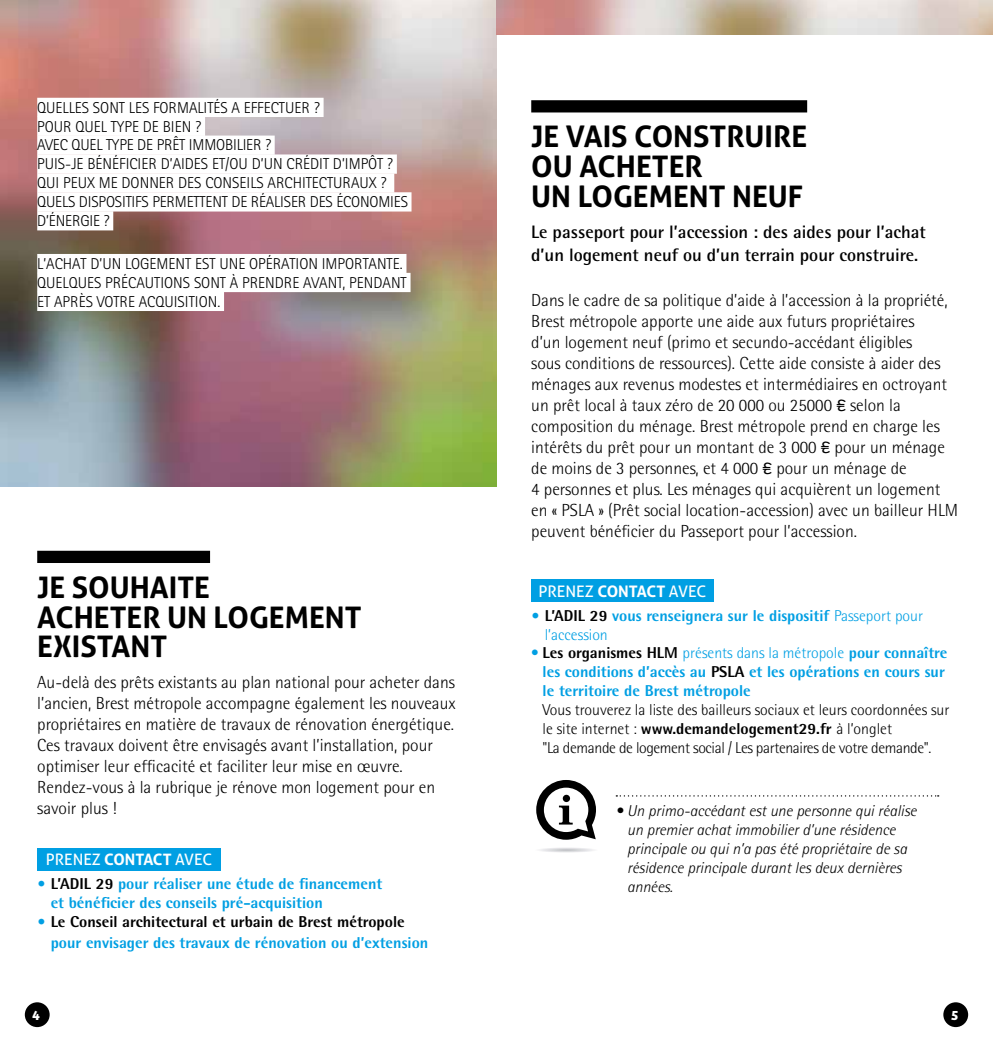
<style>
.page{position:relative;width:993px;height:1042px;background:#fff}
.page>*{position:absolute;margin:0;border:0;box-sizing:border-box;transform-origin:0 0}
.t1{font:700 29.75px/29.8px "Aller";color:#000}
.t2{font:700 18.03px/23.1px "Rotis Semi Sans";color:#000}
.t3{font:300 17.5px/21px "Rotis Semi Sans";color:#000}
.t4{font:15.92px "Aller";color:#fff}
.t5{font:800 15.75px/18.9px "Rotis Semi Sans";color:#009fe3}
.t6{font:300 15.75px/18.9px "Rotis Sans Serif Pro";color:#000}
.t7{font:italic 300 15.75px/18.9px "Rotis Semi Sans";color:#000}
.t8{font:300 15.75px/18.9px "Rotis Semi Sans";color:#000}
.t9{font:15.75px "Aller";color:#fff}
.t10{font:700 14px "Bree";color:#fff}
.s1{font-weight:700}
.s2{color:#000}
.s3{font-family:"Bree"}
.s4{font-weight:300}
.s5{font-weight:800}
</style>
<div class="page">
<img style="left:0;top:0;width:496px;height:486px">
<div style="left:37px;top:98px;width:286px;height:19px;background:#fff"></div>
<div style="left:37px;top:117px;width:168px;height:19px;background:#fff"></div>
<div style="left:37px;top:136px;width:237px;height:19px;background:#fff"></div>
<div style="left:37px;top:154px;width:360px;height:20px;background:#fff"></div>
<div style="left:37px;top:173px;width:357px;height:20px;background:#fff"></div>
<div style="left:37px;top:192px;width:374px;height:19px;background:#fff"></div>
<div style="left:37px;top:211px;width:76px;height:19px;background:#fff"></div>
<div style="left:37px;top:254px;width:369px;height:19px;background:#fff"></div>
<div style="left:37px;top:273px;width:373px;height:19px;background:#fff"></div>
<div style="left:37px;top:292px;width:187px;height:19px;background:#fff"></div>
<div style="left:37px;top:551px;width:173px;height:12px;background:#000"></div>
<div style="left:37px;top:848px;width:184px;height:22px;background:#009fe3"></div>
<img style="left:496px;top:0;width:496px;height:35px">
<div style="left:531px;top:100px;width:275px;height:12px;background:#000"></div>
<svg style="left:616px;top:795px;width:322px;height:1px"></svg>
<div style="left:531px;top:579px;width:182px;height:23px;background:#009fe3"></div>
<svg style="left:540px;top:848px;width:54px;height:5px"></svg>
<svg style="left:536px;top:780px;width:59px;height:60px"></svg>
<div style="left:943px;top:1002px;width:24px;height:25px;background:#000;border-radius:50%"></div>
<div style="left:25px;top:1002px;width:25px;height:25px;background:#000;border-radius:50%"></div>
<p class="t6" style="left:37px;top:98px;width:372px">QUELLES SONT LES FORMALITÉS A EFFECTUER ?<br>POUR QUEL TYPE DE BIEN ?<br>AVEC QUEL TYPE DE PRÊT IMMOBILIER ?<br>PUIS-JE BÉNÉFICIER D’AIDES ET/OU D’UN CRÉDIT D’IMPÔT ?<br>QUI PEUX ME DONNER DES CONSEILS ARCHITECTURAUX ?<br>QUELS DISPOSITIFS PERMETTENT DE RÉALISER DES ÉCONOMIES D’ÉNERGIE ?</p>
<p class="t6" style="left:37px;top:254px;width:371px">L’ACHAT D’UN LOGEMENT EST UNE OPÉRATION IMPORTANTE.<br>QUELQUES PRÉCAUTIONS SONT À PRENDRE AVANT, PENDANT<br>ET APRÈS VOTRE ACQUISITION.</p>
<h1 class="t1" style="left:37px;top:572px;width:326px">JE SOUHAITE<br>ACHETER UN LOGEMENT<br>EXISTANT</h1>
<p class="t3" style="left:37px;top:672px;width:420px">Au-delà des prêts existants au plan national pour acheter dans l’ancien, Brest métropole accompagne également les nouveaux propriétaires en matière de travaux de rénovation énergétique.<br>Ces travaux doivent être envisagés avant l’installation, pour optimiser leur efficacité et faciliter leur mise en œuvre.<br>Rendez-vous à la rubrique je rénove mon logement pour en savoir plus !</p>
<p class="t9" style="left:46px;top:850px;width:168px">PRENEZ <span class="s1">CONTACT</span> AVEC</p>
<p class="t5" style="left:51px;top:874px;width:333px;text-indent:-13px">• <span class="s2">L’ADIL 29</span> pour réaliser une étude de financement et bénéficier des conseils pré-acquisition</p>
<p class="t5" style="left:51px;top:911px;width:379px;line-height:21px;text-indent:-13px">• <span class="s2">Le Conseil architectural et urbain de Brest métropole </span>pour envisager des travaux de rénovation ou d’extension</p>
<h1 class="t1" style="left:531px;top:122px;width:277px">JE VAIS CONSTRUIRE<br>OU ACHETER<br>UN LOGEMENT NEUF</h1>
<p class="t2" style="left:531px;top:220px;width:396px">Le passeport pour l’accession : des aides pour l’achat d’un logement neuf ou d’un terrain pour construire.</p>
<p class="t3" style="left:531px;top:289px;width:428px">Dans le cadre de sa politique d’aide à l’accession à la propriété, Brest métropole apporte une aide aux futurs propriétaires<br>d’un logement neuf (primo et secundo-accédant éligibles<br>sous conditions de ressources). Cette aide consiste à aider des ménages aux revenus modestes et intermédiaires en octroyant un prêt local à taux zéro de 20 000 ou 25000 <span class="s3">€</span> selon la composition du ménage. Brest métropole prend en charge les intérêts du prêt pour un montant de 3 000 <span class="s3">€</span> pour un ménage de moins de 3 personnes, et 4 000 <span class="s3">€</span> pour un ménage de<br>4 personnes et plus. Les ménages qui acquièrent un logement en « PSLA » (Prêt social location-accession) avec un bailleur HLM peuvent bénéficier du Passeport pour l’accession.</p>
<p class="t4" style="left:538px;top:581px;width:169px">PRENEZ <span class="s1">CONTACT</span> AVEC</p>
<p class="t5" style="left:544px;top:605px;width:380px;text-indent:-13px">• <span class="s2">L’ADIL 29</span> vous renseignera sur le dispositif <span class="s4">Passeport pour l’accession</span></p>
<p class="t5" style="left:542px;top:643px;width:406px;text-indent:-11px"><span class="s4">•</span> <span class="s2">Les organismes HLM</span> <span class="s4">présents dans la métropole</span> pour connaître les conditions d’accès au <span class="s2">PSLA</span> et les opérations en cours sur le territoire de Brest métropole</p>
<p class="t8" style="left:542px;top:700px;width:408px">Vous trouverez la liste des bailleurs sociaux et leurs coordonnées sur le site internet : <span class="s5">www.demandelogement29.fr</span> à l’onglet<br>"La demande de logement social / Les partenaires de votre demande".</p>
<p class="t7" style="left:627px;top:801px;width:291px;text-indent:-11px">• Un primo-accédant est une personne qui réalise un premier achat immobilier d’une résidence principale ou qui n’a pas été propriétaire de sa résidence principale durant les deux dernières années.</p>
<p class="t10" style="left:32px;top:1006px;width:9px">4</p>
<p class="t10" style="left:950px;top:1006px;width:9px">5</p>
</div>
